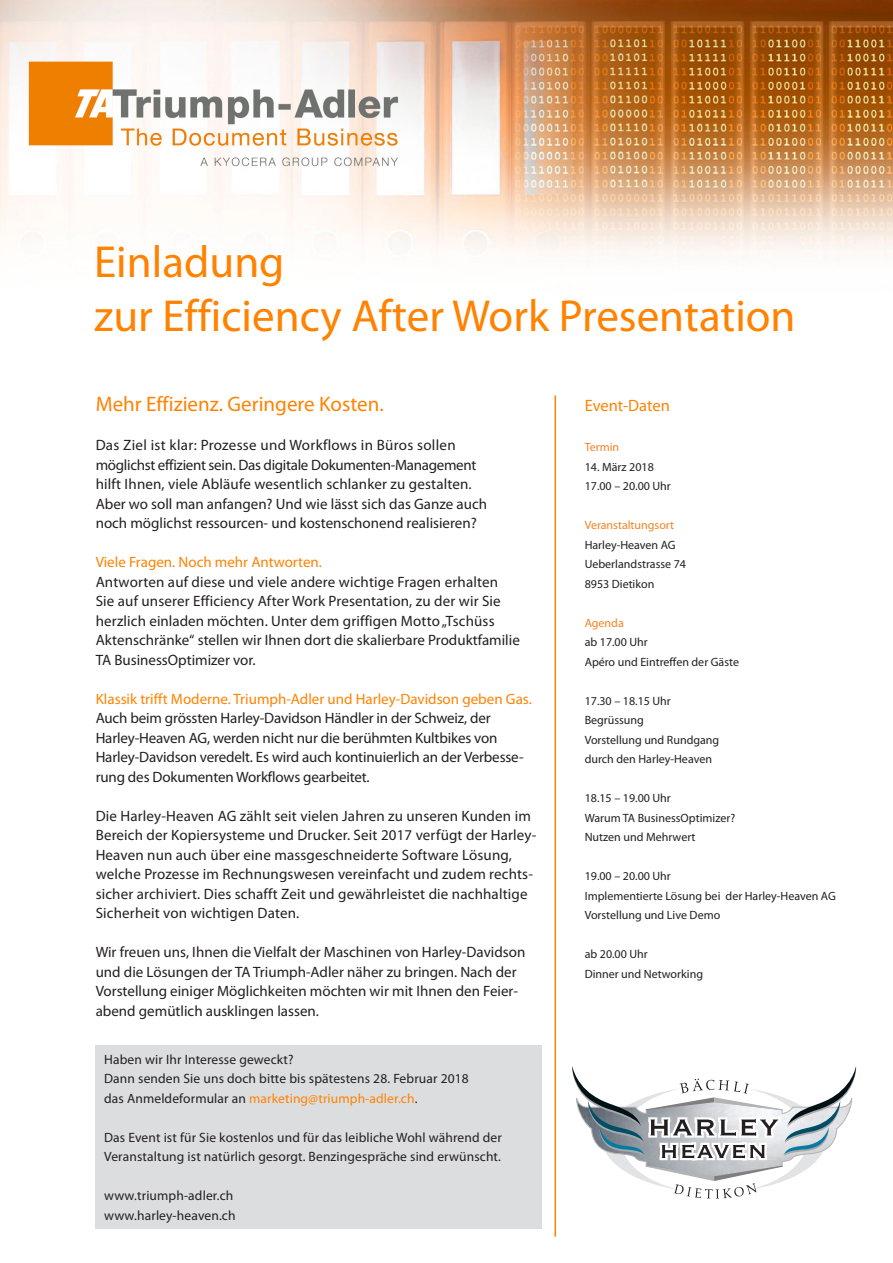
<style>
.page{position:relative;width:893px;height:1263px;background:#fff}
.page>*{position:absolute;margin:0;border:0;box-sizing:border-box;transform-origin:0 0}
.t1{font:45px "Myriad Pro";color:#ff8200}
.Copy{font:21px "Myriad Pro";color:#ff8200}
.Copy-2{font:16.5px "Myriad Pro";letter-spacing:-.005em;color:#ff8200}
.Copy-3{font:15px/19.5px "Myriad Pro";color:#231f20}
.Copy-4{font:15px "Myriad Pro";color:#ff8200}
.Copy-5{font:13.5px/19.5px "Myriad Pro";letter-spacing:.01em;color:#231f20}
.Copy-6{font:12px/19.5px "Myriad Pro";color:#231f20}
.Copy-7{font:12px "Myriad Pro";color:#f58220}
.s1{color:#ff8200}
</style>
<div class="page">
<img style="left:0;top:0;width:893px;height:259px">
<div style="left:96px;top:1045px;width:446px;height:184px;background:#dcdddf"></div>
<hr style="left:554px;top:395px;width:2px;height:841px;background:#ff8200">
<svg style="left:572px;top:1066px;width:284px;height:132px"></svg>
<p class="t1" style="left:94px;top:234px;width:192px">Einladung</p>
<p class="t1" style="left:94px;top:288px;width:703px">zur Efficiency After Work Presentation</p>
<p class="Copy" style="left:96px;top:391px;width:290px">Mehr Effizienz. Geringere Kosten.</p>
<p class="Copy-3" style="left:96px;top:435px;width:393px">Das Ziel ist klar: Prozesse und Workflows in Büros sollen möglichst effizient sein. Das digitale Dokumenten-Management hilft Ihnen, viele Abläufe wesentlich schlanker zu gestalten.<br>Aber wo soll man anfangen? Und wie lässt sich das Ganze auch</p>
<p class="Copy-3" style="left:96px;top:513px;width:383px">noch möglichst ressourcen- und kostenschonend realisieren?</p>
<p class="Copy-4" style="left:96px;top:553px;width:228px">Viele Fragen. Noch mehr Antworten.</p>
<p class="Copy-3" style="left:96px;top:572px;width:426px">Antworten auf diese und viele andere wichtige Fragen erhalten Sie auf unserer Efficiency After Work Presentation, zu der wir Sie herzlich einladen möchten. Unter dem griffigen Motto „Tschüss Aktenschränke“ stellen wir Ihnen dort die skalierbare Produktfamilie TA BusinessOptimizer vor.</p>
<p class="Copy-4" style="left:96px;top:689px;width:438px">Klassik trifft Moderne. Triumph-Adler und Harley-Davidson geben Gas.</p>
<p class="Copy-3" style="left:96px;top:708px;width:429px">Auch beim grössten Harley-Davidson Händler in der Schweiz, der Harley-Heaven AG, werden nicht nur die berühmten Kultbikes von Harley-Davidson veredelt. Es wird auch kontinuierlich an der Verbesse&shy;rung des Dokumenten Workflows gearbeitet.</p>
<p class="Copy-3" style="left:96px;top:806px;width:442px">Die Harley-Heaven AG zählt seit vielen Jahren zu unseren Kunden im Bereich der Kopiersysteme und Drucker. Seit 2017 verfügt der Harley-Heaven nun auch über eine massgeschneiderte Software Lösung, welche Prozesse im Rechnungswesen vereinfacht und zudem rechts&shy;sicher archiviert. Dies schafft Zeit und gewährleistet die nachhaltige Sicherheit von wichtigen Daten.</p>
<p class="Copy-3" style="left:96px;top:942px;width:431px">Wir freuen uns, Ihnen die Vielfalt der Maschinen von Harley-Davidson und die Lösungen der TA Triumph-Adler näher zu bringen. Nach der Vorstellung einiger Möglichkeiten möchten wir mit Ihnen den Feier&shy;abend gemütlich ausklingen lassen.</p>
<p class="Copy-5" style="left:104px;top:1049px;width:366px">Haben wir Ihr Interesse geweckt?<br>Dann senden Sie uns doch bitte bis spätestens 28. Februar 2018 das Anmeldeformular an <span class="s1">marketing@triumph-adler.ch</span>.</p>
<p class="Copy-5" style="left:104px;top:1127px;width:399px">Das Event ist für Sie kostenlos und für das leibliche Wohl während der</p>
<p class="Copy-5" style="left:104px;top:1147px;width:398px">Veranstaltung ist natürlich gesorgt. Benzingespräche sind erwünscht.</p>
<p class="Copy-5" style="left:104px;top:1186px;width:131px">www.triumph-adler.ch</p>
<p class="Copy-5" style="left:104px;top:1205px;width:133px">www.harley-heaven.ch</p>
<p class="Copy-2" style="left:585px;top:395px;width:87px">Event-Daten</p>
<p class="Copy-7" style="left:585px;top:440px;width:36px">Termin</p>
<p class="Copy-6" style="left:585px;top:457px;width:71px">14. März 2018</p>
<p class="Copy-6" style="left:585px;top:476px;width:88px">17.00 – 20.00 Uhr</p>
<p class="Copy-7" style="left:585px;top:518px;width:91px">Veranstaltungsort</p>
<p class="Copy-6" style="left:585px;top:535px;width:93px">Harley-Heaven AG</p>
<p class="Copy-6" style="left:585px;top:554px;width:103px">Ueberlandstrasse 74</p>
<p class="Copy-6" style="left:585px;top:574px;width:71px">8953 Dietikon</p>
<p class="Copy-7" style="left:585px;top:615px;width:41px">Agenda</p>
<p class="Copy-6" style="left:585px;top:632px;width:156px">ab 17.00 Uhr<br>Apéro und Eintreffen der Gäste</p>
<p class="Copy-6" style="left:585px;top:691px;width:88px">17.30 – 18.15 Uhr<br>Begrüssung</p>
<p class="Copy-6" style="left:585px;top:730px;width:136px">Vorstellung und Rundgang durch den Harley-Heaven</p>
<p class="Copy-6" style="left:585px;top:788px;width:152px">18.15 – 19.00 Uhr<br>Warum TA BusinessOptimizer?</p>
<p class="Copy-6" style="left:585px;top:827px;width:112px">Nutzen und Mehrwert</p>
<p class="Copy-6" style="left:585px;top:866px;width:88px">19.00 – 20.00 Uhr</p>
<p class="Copy-6" style="left:585px;top:886px;width:253px">Implementierte Lösung bei der Harley-Heaven AG</p>
<p class="Copy-6" style="left:585px;top:905px;width:137px">Vorstellung und Live Demo</p>
<p class="Copy-6" style="left:585px;top:944px;width:120px">ab 20.00 Uhr<br>Dinner und Networking</p>
</div>
